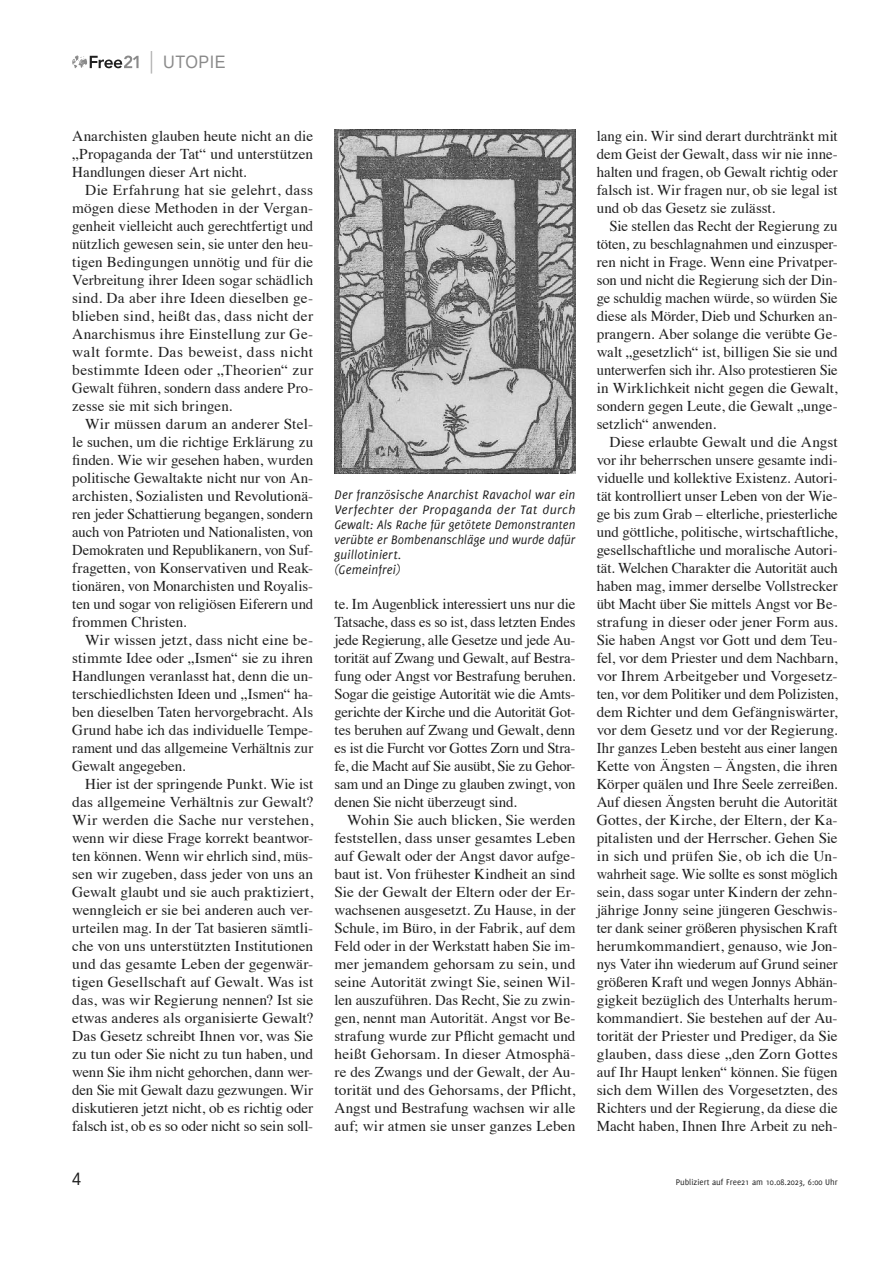
<style>
.page{position:relative;width:893px;height:1263px;background:#fff}
.page>*{position:absolute;margin:0;border:0;box-sizing:border-box;transform-origin:0 0}
.t1{font:18px "Liberation Sans";letter-spacing:.03em;color:#8a8a8a;scale:.9 1}
.t2{font:18px "Liberation Sans";color:#1f1f1f;scale:.9 1}
.t3{font:15px/18px "Times";color:#1f1f1f;text-align:justify}
.t4{font:italic 13.5px/15px "Delicious";letter-spacing:.01em;color:#1f1f1f}
.t5{font:9px "Delicious";color:#1f1f1f}
</style>
<div class="page">
<svg style="left:72px;top:55px;width:67px;height:13px"></svg>
<svg style="left:151px;top:51px;width:1px;height:23px"></svg>
<img style="left:334px;top:130px;width:241px;height:343px">
<p class="t1" style="left:163px;top:51px;width:71px">Utopie</p>
<p class="t3" style="left:72px;top:126px;width:242px">Anarchisten glauben heute nicht an die „Propaganda der Tat“ und unterstützen Handlungen dieser Art nicht.</p>
<p class="t3" style="left:72px;top:180px;width:242px;text-indent:13px">Die Erfahrung hat sie gelehrt, dass mögen diese Methoden in der Vergan&shy;genheit vielleicht auch gerechtfertigt und nützlich gewesen sein, sie unter den heu&shy;tigen Bedingungen unnötig und für die Verbreitung ihrer Ideen sogar schädlich sind. Da aber ihre Ideen dieselben ge&shy;blieben sind, heißt das, dass nicht der Anarchismus ihre Einstellung zur Ge&shy;walt formte. Das beweist, dass nicht bestimmte Ideen oder „Theorien“ zur Gewalt führen, sondern dass andere Pro&shy;zesse sie mit sich bringen.</p>
<p class="t3" style="left:72px;top:414px;width:242px;text-indent:13px">Wir müssen darum an anderer Stel&shy;le suchen, um die richtige Erklärung zu finden. Wie wir gesehen haben, wurden politische Gewaltakte nicht nur von An&shy;archisten, Sozialisten und Revolutionä&shy;ren jeder Schattierung begangen, sondern auch von Patrioten und Nationalisten, von Demokraten und Republikanern, von Suf&shy;fragetten, von Konservativen und Reak&shy;tionären, von Monarchisten und Royalis&shy;ten und sogar von religiösen Eiferern und frommen Christen.</p>
<p class="t3" style="left:72px;top:630px;width:242px;text-indent:13px">Wir wissen jetzt, dass nicht eine be&shy;stimmte Idee oder „Ismen“ sie zu ihren Handlungen veranlasst hat, denn die un&shy;terschiedlichsten Ideen und „Ismen“ ha&shy;ben dieselben Taten hervorgebracht. Als Grund habe ich das individuelle Tempe&shy;rament und das allgemeine Verhältnis zur Gewalt angegeben.</p>
<p class="t3" style="left:72px;top:774px;width:242px;text-indent:13px">Hier ist der springende Punkt. Wie ist das allgemeine Verhältnis zur Gewalt?<br>Wir werden die Sache nur verstehen, wenn wir diese Frage korrekt beantwor&shy;ten können. Wenn wir ehrlich sind, müs&shy;sen wir zugeben, dass jeder von uns an Gewalt glaubt und sie auch praktiziert, wenngleich er sie bei anderen auch ver&shy;urteilen mag. In der Tat basieren sämtli&shy;che von uns unterstützten Institutionen und das gesamte Leben der gegenwär&shy;tigen Gesellschaft auf Gewalt. Was ist das, was wir Regierung nennen? Ist sie etwas anderes als organisierte Gewalt?<br>Das Gesetz schreibt Ihnen vor, was Sie zu tun oder Sie nicht zu tun haben, und wenn Sie ihm nicht gehorchen, dann wer&shy;den Sie mit Gewalt dazu gezwungen. Wir diskutieren jetzt nicht, ob es richtig oder falsch ist, ob es so oder nicht so sein soll-</p>
<p class="t4" style="left:334px;top:487px;width:242px">Der französische Anarchist Ravachol war ein Verfechter der Propaganda der Tat durch Gewalt: Als Rache für getötete Demonstranten verübte er Bombenanschläge und wurde dafür guillotiniert.<br>(Gemeinfrei)</p>
<p class="t3" style="left:334px;top:594px;width:242px">te. Im Augenblick interessiert uns nur die Tatsache, dass es so ist, dass letzten Endes jede Regierung, alle Gesetze und jede Au&shy;torität auf Zwang und Gewalt, auf Bestra&shy;fung oder Angst vor Bestrafung beruhen.<br>Sogar die geistige Autorität wie die Amts&shy;gerichte der Kirche und die Autorität Got&shy;tes beruhen auf Zwang und Gewalt, denn es ist die Furcht vor Gottes Zorn und Stra&shy;fe, die Macht auf Sie ausübt, Sie zu Gehor&shy;sam und an Dinge zu glauben zwingt, von denen Sie nicht überzeugt sind.</p>
<p class="t3" style="left:334px;top:810px;width:242px;text-indent:13px">Wohin Sie auch blicken, Sie werden feststellen, dass unser gesamtes Leben auf Gewalt oder der Angst davor aufge&shy;baut ist. Von frühester Kindheit an sind Sie der Gewalt der Eltern oder der Er&shy;wachsenen ausgesetzt. Zu Hause, in der Schule, im Büro, in der Fabrik, auf dem Feld oder in der Werkstatt haben Sie im&shy;mer jemandem gehorsam zu sein, und seine Autorität zwingt Sie, seinen Wil&shy;len auszuführen. Das Recht, Sie zu zwin&shy;gen, nennt man Autorität. Angst vor Be&shy;strafung wurde zur Pflicht gemacht und heißt Gehorsam. In dieser Atmosphä&shy;re des Zwangs und der Gewalt, der Au&shy;torität und des Gehorsams, der Pflicht, Angst und Bestrafung wachsen wir alle auf; wir atmen sie unser ganzes Leben</p>
<p class="t3" style="left:597px;top:126px;width:242px">lang ein. Wir sind derart durchtränkt mit dem Geist der Gewalt, dass wir nie inne&shy;halten und fragen, ob Gewalt richtig oder falsch ist. Wir fragen nur, ob sie legal ist und ob das Gesetz sie zulässt.</p>
<p class="t3" style="left:597px;top:216px;width:242px;text-indent:13px">Sie stellen das Recht der Regierung zu töten, zu beschlagnahmen und einzusper&shy;ren nicht in Frage. Wenn eine Privatper&shy;son und nicht die Regierung sich der Din&shy;ge schuldig machen würde, so würden Sie diese als Mörder, Dieb und Schurken an&shy;prangern. Aber solange die verübte Ge&shy;walt „gesetzlich“ ist, billigen Sie sie und unterwerfen sich ihr. Also protestieren Sie in Wirklichkeit nicht gegen die Gewalt, sondern gegen Leute, die Gewalt „unge&shy;setzlich“ anwenden.</p>
<p class="t3" style="left:597px;top:432px;width:242px;text-indent:13px">Diese erlaubte Gewalt und die Angst vor ihr beherrschen unsere gesamte indi&shy;viduelle und kollektive Existenz. Autori&shy;tät kontrolliert unser Leben von der Wie&shy;ge bis zum Grab – elterliche, priesterliche und göttliche, politische, wirtschaftliche, gesellschaftliche und moralische Autori&shy;tät. Welchen Charakter die Autorität auch haben mag, immer derselbe Vollstrecker übt Macht über Sie mittels Angst vor Be&shy;strafung in dieser oder jener Form aus.<br>Sie haben Angst vor Gott und dem Teu&shy;fel, vor dem Priester und dem Nachbarn, vor Ihrem Arbeitgeber und Vorgesetz&shy;ten, vor dem Politiker und dem Polizisten, dem Richter und dem Gefängniswärter, vor dem Gesetz und vor der Regierung.<br>Ihr ganzes Leben besteht aus einer langen Kette von Ängsten – Ängsten, die ihren Körper quälen und Ihre Seele zerreißen.<br>Auf diesen Ängsten beruht die Autorität Gottes, der Kirche, der Eltern, der Ka&shy;pitalisten und der Herrscher. Gehen Sie in sich und prüfen Sie, ob ich die Un&shy;wahrheit sage. Wie sollte es sonst möglich sein, dass sogar unter Kindern der zehn&shy;jährige Jonny seine jüngeren Geschwis&shy;ter dank seiner größeren physischen Kraft herumkommandiert, genauso, wie Jon&shy;nys Vater ihn wiederum auf Grund seiner größeren Kraft und wegen Jonnys Abhän&shy;gigkeit bezüglich des Unterhalts herum&shy;kommandiert. Sie bestehen auf der Au&shy;torität der Priester und Prediger, da Sie glauben, dass diese „den Zorn Gottes auf Ihr Haupt lenken“ können. Sie fügen sich dem Willen des Vorgesetzten, des Richters und der Regierung, da diese die Macht haben, Ihnen Ihre Arbeit zu neh-</p>
<p class="t2" style="left:72px;top:1168px;width:12px">4</p>
<p class="t5" style="left:676px;top:1177px;width:163px">Publiziert auf Free21 am 10.08.2023, 6:00 Uhr</p>
</div>
